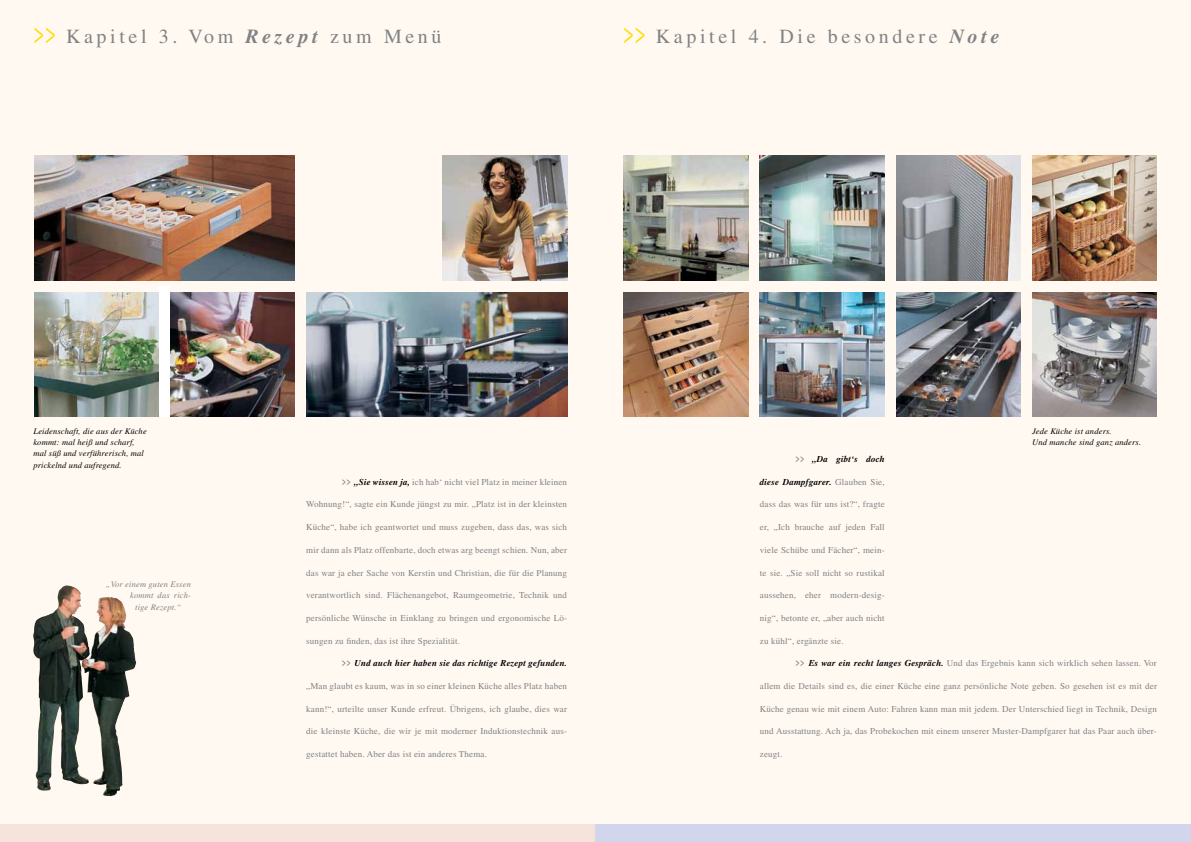
<style>
.page{position:relative;width:1191px;height:842px;background:#fff9f1}
.page>*{position:absolute;margin:0;border:0;box-sizing:border-box;transform-origin:0 0}
.t1{font:20px "Times LT Std";letter-spacing:.18em;color:#808285}
.t2{font:9px "Times LT Std";letter-spacing:.02em;color:#808285}
.t3{font:italic 700 9px "Times LT Std";letter-spacing:.02em;color:#000}
.t4{font:italic 8.5px/11.3px "Times LT Std";letter-spacing:.02em;color:#000}
.t5{font:italic 8.5px "Times LT Std";letter-spacing:.02em;color:#808285}
.s1{font-size:30px;color:#fd0}
.s2{font-weight:700;font-style:italic}
.s3{font-weight:700;font-size:11.2px}
.s4{font-weight:700;font-style:italic;color:#000}
.s5{font-style:normal;font-size:11.2px;color:#808285}
.s6{font-weight:400;font-style:normal;color:#808285}
</style>
<div class="page">
<img style="left:896px;top:156px;width:124px;height:125px">
<div style="left:0;top:825px;width:595px;height:17px;background:#f6e3dc"></div>
<div style="left:595px;top:825px;width:596px;height:17px;background:#d1d6ec"></div>
<div style="left:159px;top:287px;width:11px;height:130px;background:#fff"></div>
<img style="left:33px;top:587px;width:30px;height:203px">
<img style="left:34px;top:156px;width:261px;height:125px">
<img style="left:34px;top:292px;width:125px;height:125px">
<img style="left:170px;top:292px;width:125px;height:125px">
<img style="left:306px;top:292px;width:261px;height:125px">
<img style="left:442px;top:156px;width:125px;height:125px">
<img style="left:624px;top:292px;width:124px;height:125px">
<img style="left:760px;top:156px;width:124px;height:125px">
<img style="left:760px;top:292px;width:124px;height:125px">
<img style="left:624px;top:156px;width:124px;height:125px">
<img style="left:896px;top:292px;width:124px;height:125px">
<img style="left:1032px;top:292px;width:125px;height:125px">
<img style="left:1032px;top:156px;width:125px;height:125px">
<h1 class="t1" style="left:34px;top:25px;width:409px"><span class="s1">&gt;&gt;</span> Kapitel 3. Vom <span class="s2">Rezept</span> zum Menü</h1>
<h1 class="t1" style="left:624px;top:25px;width:377px"><span class="s1">&gt;&gt;</span> Kapitel 4. Die besondere <span class="s2">Note</span></h1>
<p class="t4" style="left:33px;top:425px;width:115px">Leidenschaft, die aus der Küche kommt: mal heiß und scharf, mal süß und verführerisch, mal prickelnd und aufregend.</p>
<p class="t5" style="left:106px;top:579px;width:87px">„Vor einem guten Essen</p>
<p class="t5" style="left:130px;top:591px;width:62px">kommt das rich-</p>
<p class="t5" style="left:135px;top:602px;width:48px">tige Rezept.“</p>
<p class="t2" style="left:342px;top:477px;width:226px"><span class="s3">&gt;&gt;</span> <span class="s4">„Sie wissen ja,</span> ich hab‘ nicht viel Platz in meiner kleinen</p>
<p class="t2" style="left:306px;top:499px;width:262px">Wohnung!“, sagte ein Kunde jüngst zu mir. „Platz ist in der kleinsten</p>
<p class="t2" style="left:306px;top:522px;width:262px">Küche“, habe ich geantwortet und muss zugeben, dass das, was sich</p>
<p class="t2" style="left:306px;top:545px;width:262px">mir dann als Platz offenbarte, doch etwas arg beengt schien. Nun, aber</p>
<p class="t2" style="left:306px;top:567px;width:262px">das war ja eher Sache von Kerstin und Christian, die für die Planung</p>
<p class="t2" style="left:306px;top:590px;width:262px">verantwortlich sind. Flächenangebot, Raumgeometrie, Technik und</p>
<p class="t2" style="left:306px;top:613px;width:262px">persönliche Wünsche in Einklang zu bringen und ergonomische Lö-</p>
<p class="t2" style="left:306px;top:635px;width:155px">sungen zu finden, das ist ihre Spezialität.</p>
<p class="t3" style="left:342px;top:658px;width:226px"><span class="s5">&gt;&gt;</span> Und auch hier haben sie das richtige Rezept gefunden.</p>
<p class="t2" style="left:306px;top:681px;width:262px">„Man glaubt es kaum, was in so einer kleinen Küche alles Platz haben</p>
<p class="t2" style="left:306px;top:703px;width:262px">kann!“, urteilte unser Kunde erfreut. Übrigens, ich glaube, dies war</p>
<p class="t2" style="left:306px;top:726px;width:262px">die kleinste Küche, die wir je mit moderner Induktionstechnik aus-</p>
<p class="t2" style="left:306px;top:749px;width:182px">gestattet haben. Aber das ist ein anderes Thema.</p>
<p class="t3" style="left:796px;top:454px;width:90px"><span class="s5">&gt;&gt;</span> „Da gibt‘s doch</p>
<p class="t3" style="left:760px;top:476px;width:126px">diese Dampfgarer. <span class="s6">Glauben Sie,</span></p>
<p class="t2" style="left:760px;top:499px;width:126px">dass das was für uns ist?“, fragte</p>
<p class="t2" style="left:760px;top:522px;width:126px">er, „Ich brauche auf jeden Fall</p>
<p class="t2" style="left:760px;top:545px;width:126px">viele Schübe und Fächer“, mein-</p>
<p class="t2" style="left:760px;top:567px;width:126px">te sie. „Sie soll nicht so rustikal</p>
<p class="t2" style="left:760px;top:590px;width:126px">aussehen, eher modern-desig-</p>
<p class="t2" style="left:760px;top:613px;width:126px">nig“, betonte er, „aber auch nicht</p>
<p class="t2" style="left:760px;top:635px;width:85px">zu kühl“, ergänzte sie.</p>
<p class="t4" style="left:1032px;top:425px;width:110px">Jede Küche ist anders.<br>Und manche sind ganz anders.</p>
<p class="t2" style="left:796px;top:658px;width:362px"><span class="s3">&gt;&gt;</span> <span class="s4">Es war ein recht langes Gespräch.</span> Und das Ergebnis kann sich wirklich sehen lassen. Vor</p>
<p class="t2" style="left:760px;top:681px;width:398px">allem die Details sind es, die einer Küche eine ganz persönliche Note geben. So gesehen ist es mit der</p>
<p class="t2" style="left:760px;top:703px;width:398px">Küche genau wie mit einem Auto: Fahren kann man mit jedem. Der Unterschied liegt in Technik, Design</p>
<p class="t2" style="left:760px;top:726px;width:398px">und Ausstattung. Ach ja, das Probekochen mit einem unserer Muster-Dampfgarer hat das Paar auch über-</p>
<p class="t2" style="left:760px;top:749px;width:24px">zeugt.</p>
</div>
